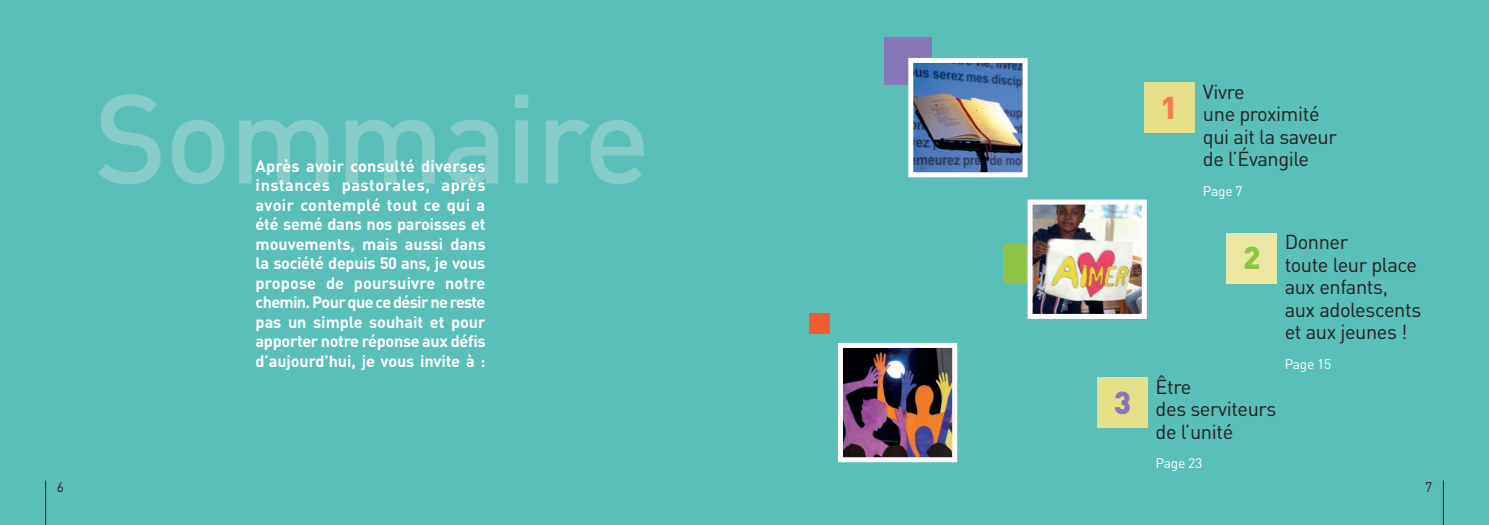
<style>
.page{position:relative;width:1489px;height:525px;background:#fff}
.page>*{position:absolute;margin:0;border:0;box-sizing:border-box;transform-origin:0 0}
.t1{font:500 124.12px "DIN";letter-spacing:-.02em;color:#86ccc9}
.t2{font:900 31.25px "DIN";color:#f47952}
.t3{font:900 31.25px "DIN";color:#8ec443}
.t4{font:900 31.25px "DIN";color:#8876b6}
.t5{font:20px/22.5px "DIN";letter-spacing:-.02em;color:#231f20}
.t6{font:700 16.25px/19.5px "DIN";letter-spacing:-.02em;color:#fff;text-align:justify}
.t7{font:13.75px "DIN";letter-spacing:-.02em;color:#fff}
.t8{font:13.75px "DIN";color:#231f20}
</style>
<div class="page">
<div style="left:0;top:0;width:1488px;height:524px;background:#5abeb9"></div>
<div style="left:1143px;top:82px;width:51px;height:51px;background:#e7e08a"></div>
<div style="left:1226px;top:233px;width:50px;height:50px;background:#ede7a4"></div>
<div style="left:1097px;top:377px;width:50px;height:50px;background:#e7e08a"></div>
<img style="left:843px;top:349px;width:108px;height:107px">
<div style="left:837px;top:343px;width:120px;height:119px;border:5px solid #fff"></div>
<div style="left:884px;top:38px;width:47px;height:47px;background:#8876b6"></div>
<div style="left:1003px;top:244px;width:40px;height:39px;background:#8ec443"></div>
<div style="left:809px;top:313px;width:20px;height:20px;background:#ef5d2c"></div>
<img style="left:1033px;top:205px;width:107px;height:108px">
<div style="left:1027px;top:199px;width:119px;height:120px;border:5px solid #fff"></div>
<img style="left:914px;top:64px;width:107px;height:107px">
<div style="left:908px;top:58px;width:119px;height:119px;border:5px solid #fff"></div>
<hr style="left:1442px;top:480px;width:1px;height:44px;background:#231f20">
<hr style="left:45px;top:480px;width:1px;height:44px;background:#231f20">
<h1 class="t1" style="left:94px;top:59px;width:558px">Sommaire</h1>
<p class="t6" style="left:256px;top:155px;width:231px">Après avoir consulté diverses instances pastorales, après avoir contemplé tout ce qui a été semé dans nos paroisses et mouvements, mais aussi dans la société depuis 50 ans, je vous propose de poursuivre notre chemin. Pour que ce désir ne reste pas un simple souhait et pour apporter notre réponse aux défis d’aujourd’hui, je vous invite à :</p>
<h2 class="t4" style="left:1113px;top:381px;width:19px">3</h2>
<h2 class="t2" style="left:1160px;top:86px;width:19px">1</h2>
<p class="t5" style="left:1202px;top:80px;width:135px">Vivre<br>une proximité qui ait la saveur de l’Évangile</p>
<p class="t7" style="left:1202px;top:182px;width:41px">Page 7</p>
<h2 class="t3" style="left:1242px;top:237px;width:19px">2</h2>
<p class="t5" style="left:1284px;top:230px;width:138px">Donner<br>toute leur place aux enfants, aux adolescents et aux jeunes !</p>
<p class="t7" style="left:1284px;top:355px;width:48px">Page 15</p>
<p class="t5" style="left:1155px;top:374px;width:122px">Être<br>des serviteurs de l’unité</p>
<p class="t7" style="left:1155px;top:454px;width:48px">Page 23</p>
<p class="t8" style="left:57px;top:478px;width:9px">6</p>
<p class="t8" style="left:1424px;top:478px;width:9px">7</p>
</div>
